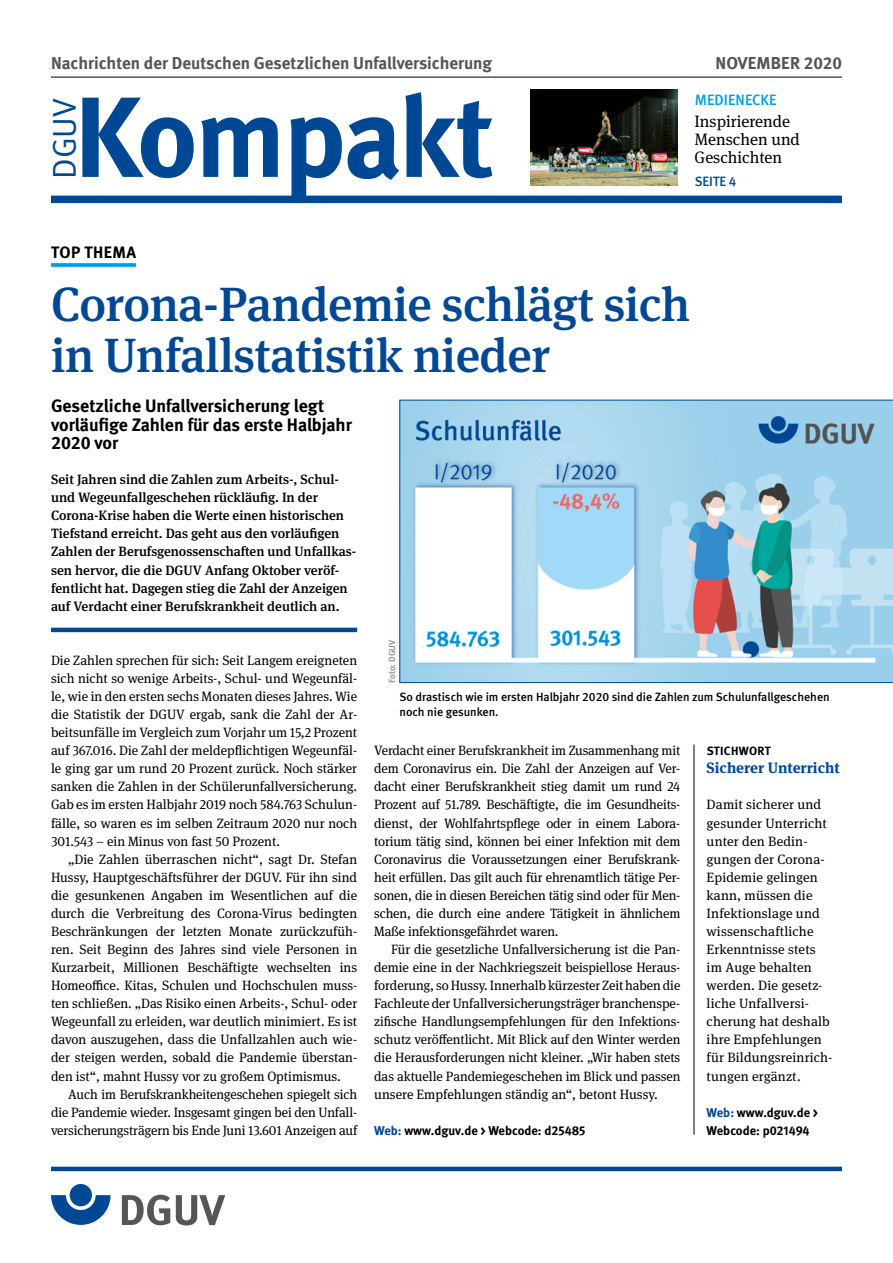
<style>
.page{position:relative;width:893px;height:1263px;background:#fff}
.page>*{position:absolute;margin:0;border:0;box-sizing:border-box;transform-origin:0 0}
.Titel{font:700 114px "DGUV Meta";letter-spacing:-.025em;color:#004893}
.t1{font:500 48px/51px "DGUV Meta Serif";letter-spacing:-.01em;color:#004893}
.DGUV{font:33px "DGUV Meta";color:#004893}
._11_FT_Zwischentext02{font:700 18px/18.8px "DGUV Meta";color:#000}
.P_Ausgabe{font:700 17.25px "DGUV Meta";color:#565655}
.t2{font:16.5px/18px "DGUV Meta Serif";color:#000}
._51_Kolumne_02{font:700 16.5px "DGUV Meta";letter-spacing:.03em;color:#000}
._51_Kolumne{font:700 15px "DGUV Meta Serif";color:#004893}
.t3{font:500 15px "DGUV Meta";color:#009ee3}
._10_2_FT_Einzug{font:13.5px/18px "DGUV Meta Serif";letter-spacing:-.01em;color:#000;text-align:justify}
._10_FT{font:13.5px/18px "DGUV Meta Serif";color:#000;text-align:justify}
._09_EInleitung_Titel{font:500 13.5px/18px "DGUV Meta Serif";color:#000}
._13_FT_LIBÜ{font:13.5px/18px "DGUV Meta Serif";letter-spacing:.01em;color:#000}
.t4{font:500 13.5px "DGUV Meta";color:#004893}
.Web{font:700 12.75px/18px "DGUV Meta";color:#000}
.t5{font:500 12px/15px "DGUV Meta";color:#000}
._51_Kolumne-2{font:700 12px "DGUV Meta";letter-spacing:.025em;color:#000}
.t6{font:500 9px "DGUV Meta";color:#868786}
.s1{color:#004893}
</style>
<div class="page">
<hr style="left:51px;top:1167px;width:791px;height:4px;background:#004893">
<div style="left:51px;top:196px;width:791px;height:7px;background:#004893"></div>
<hr style="left:51px;top:77px;width:791px;height:1px;background:#000">
<hr style="left:694px;top:745px;width:1px;height:390px;background:#000">
<svg style="left:51px;top:1195px;width:60px;height:30px"></svg>
<div style="left:70px;top:1184px;width:22px;height:22px;background:#004893;border-radius:50%"></div>
<svg style="left:122px;top:1195px;width:48px;height:30px"></svg>
<svg style="left:176px;top:1195px;width:49px;height:30px"></svg>
<img style="left:531px;top:90px;width:146px;height:96px">
<svg style="left:51px;top:263px;width:85px;height:4px"></svg>
<hr style="left:51px;top:628px;width:306px;height:4px;background:#004893">
<svg style="left:399px;top:400px;width:494px;height:283px"></svg>
<p class="P_Ausgabe" style="left:51px;top:53px;width:443px">Nachrichten der Deutschen Gesetzlichen Unfallversicherung</p>
<h1 class="Titel" style="left:74px;top:69px;width:421px">Kompakt</h1>
<h1 class="DGUV" style="left:45px;top:179px;width:82px;rotate:-90deg">DGUV</h1>
<p class="P_Ausgabe" style="left:715px;top:53px;width:128px">NOVEMBER 2020</p>
<p class="t3" style="left:695px;top:91px;width:83px">MEDIENECKE</p>
<p class="t2" style="left:694px;top:113px;width:107px">Inspirierende<br>Menschen und<br>Geschichten</p>
<p class="t4" style="left:695px;top:173px;width:43px">SEITE 4</p>
<p class="_51_Kolumne_02" style="left:51px;top:242px;width:87px">TOP THEMA</p>
<h1 class="t1" style="left:51px;top:280px;width:640px">Corona-Pandemie schlägt sich in Unfallstatistik nieder</h1>
<p class="_11_FT_Zwischentext02" style="left:51px;top:397px;width:302px">Gesetzliche Unfallversicherung legt vorläufige Zahlen für das erste Halbjahr<br>2020 vor</p>
<p class="_09_EInleitung_Titel" style="left:51px;top:471px;width:307px">Seit Jahren sind die Zahlen zum Arbeits-, Schul&shy;und Wegeunfallgeschehen rückläufig. In der Corona-Krise haben die Werte einen historischen Tiefstand erreicht. Das geht aus den vorläufigen Zahlen der Berufsgenossenschaften und Unfallkas&shy;sen hervor, die die DGUV Anfang Oktober veröf&shy;fentlicht hat. Dagegen stieg die Zahl der Anzeigen auf Verdacht einer Berufskrankheit deutlich an.</p>
<p class="_10_FT" style="left:51px;top:651px;width:308px">Die Zahlen sprechen für sich: Seit Langem ereigneten sich nicht so wenige Arbeits-, Schul- und Wegeunfäl&shy;le, wie in den ersten sechs Monaten dieses Jahres. Wie die Statistik der DGUV ergab, sank die Zahl der Ar&shy;beitsunfälle im Vergleich zum Vorjahr um 15,2 Prozent auf 367.016. Die Zahl der meldepflichtigen Wegeunfäl&shy;le ging gar um rund 20 Prozent zurück. Noch stärker sanken die Zahlen in der Schülerunfallversicherung.<br>Gab es im ersten Halbjahr 2019 noch 584.763 Schulun&shy;fälle, so waren es im selben Zeitraum 2020 nur noch 301.543 – ein Minus von fast 50 Prozent.</p>
<p class="_10_2_FT_Einzug" style="left:51px;top:850px;width:308px;text-indent:17px">„Die Zahlen überraschen nicht“, sagt Dr. Stefan Hussy, Hauptgeschäftsführer der DGUV. Für ihn sind die gesunkenen Angaben im Wesentlichen auf die durch die Verbreitung des Corona-Virus bedingten Beschränkungen der letzten Monate zurückzufüh&shy;ren. Seit Beginn des Jahres sind viele Personen in Kurzarbeit, Millionen Beschäftigte wechselten ins Homeoffice. Kitas, Schulen und Hochschulen muss&shy;ten schließen. „Das Risiko einen Arbeits-, Schul- oder Wegeunfall zu erleiden, war deutlich minimiert. Es ist davon auszugehen, dass die Unfallzahlen auch wie&shy;der steigen werden, sobald die Pandemie überstan&shy;den ist“, mahnt Hussy vor zu großem Optimismus.</p>
<p class="_10_2_FT_Einzug" style="left:51px;top:1085px;width:308px;text-indent:17px">Auch im Berufskrankheitengeschehen spiegelt sich die Pandemie wieder. Insgesamt gingen bei den Unfall&shy;versicherungsträgern bis Ende Juni 13.601 Anzeigen auf</p>
<p class="t6" style="left:387px;top:683px;width:45px;rotate:-90deg">Foto: DGUV</p>
<p class="t5" style="left:399px;top:690px;width:432px">So drastisch wie im ersten Halbjahr 2020 sind die Zahlen zum Schulunfallgeschehen noch nie gesunken.</p>
<p class="_51_Kolumne-2" style="left:707px;top:744px;width:65px">STICHWORT</p>
<p class="_51_Kolumne" style="left:707px;top:759px;width:135px">Sicherer Unterricht</p>
<p class="_13_FT_LIBÜ" style="left:707px;top:796px;width:126px">Damit sicherer und gesunder Unterricht unter den Bedin&shy;gungen der Corona-<br>Epidemie gelingen kann, müssen die<br>Infektionslage und wissenschaftliche<br>Erkenntnisse stets im Auge behalten werden. Die gesetz&shy;liche Unfallversi&shy;cherung hat deshalb ihre Empfehlungen für Bildungsreinrich&shy;tungen ergänzt.</p>
<p class="Web" style="left:707px;top:1104px;width:113px"><span class="s1">Web:</span> www.dguv.de &gt;<br>Webcode: p021494</p>
<p class="_10_2_FT_Einzug" style="left:374px;top:742px;width:308px">Verdacht einer Berufskrankheit im Zusammenhang mit dem Coronavirus ein. Die Zahl der Anzeigen auf Ver&shy;dacht einer Berufskrankheit stieg damit um rund 24<br>Prozent auf 51.789. Beschäftigte, die im Gesundheits&shy;dienst, der Wohlfahrtspflege oder in einem Labora&shy;torium tätig sind, können bei einer Infektion mit dem Coronavirus die Voraussetzungen einer Berufskrank&shy;heit erfüllen. Das gilt auch für ehrenamtlich tätige Per&shy;sonen, die in diesen Bereichen tätig sind oder für Men&shy;schen, die durch eine andere Tätigkeit in ähnlichem Maße infektionsgefährdet waren.</p>
<p class="_10_2_FT_Einzug" style="left:374px;top:941px;width:308px;text-indent:17px">Für die gesetzliche Unfallversicherung ist die Pan&shy;demie eine in der Nachkriegszeit beispiellose Heraus&shy;forderung, so Hussy. Innerhalb kürzester Zeit haben die Fachleute der Unfallversicherungsträger branchenspe&shy;zifische Handlungsempfehlungen für den Infektions&shy;schutz veröffentlicht. Mit Blick auf den Winter werden die Herausforderungen nicht kleiner. „Wir haben stets das aktuelle Pandemiegeschehen im Blick und passen unsere Empfehlungen ständig an“, betont Hussy.</p>
<p class="Web" style="left:374px;top:1122px;width:213px"><span class="s1">Web:</span> www.dguv.de &gt; Webcode: d25485</p>
</div>
